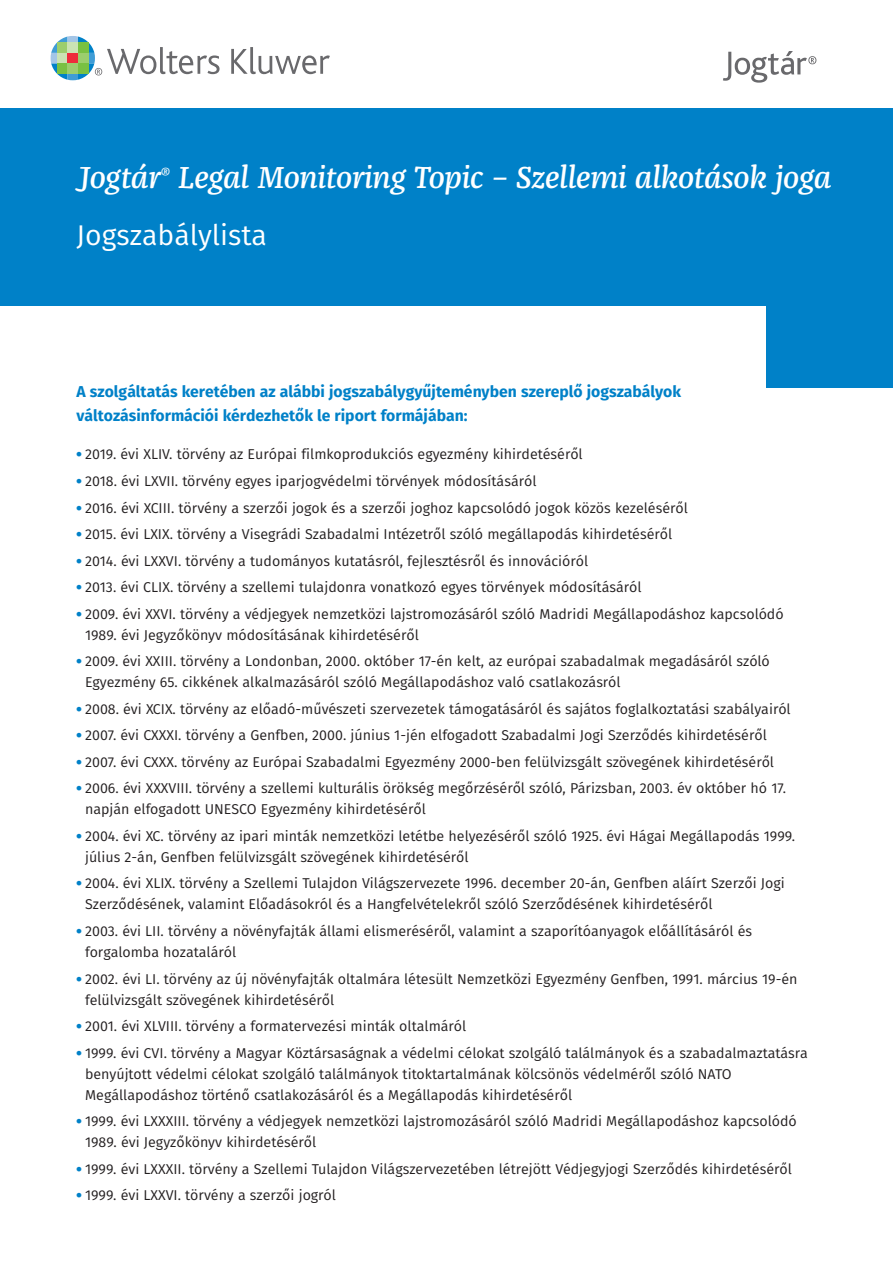
<style>
.page{position:relative;width:893px;height:1263px;background:#fff}
.page>*{position:absolute;margin:0;border:0;box-sizing:border-box;transform-origin:0 0}
.t1{font:italic 500 31.5px "Franziska Pro";letter-spacing:-.01em;color:#fff}
.t2{font:28.5px "Fira Sans";color:#fff}
.t3{font:700 15.75px/24px "Fira Sans";color:#0081c8}
.t4{font:14.25px/21px "Fira Sans";color:#231f20}
.s1{font-weight:900;color:#0081c8}
</style>
<div class="page">
<svg style="left:231px;top:47px;width:99px;height:27px"></svg>
<svg style="left:51px;top:36px;width:169px;height:44px"></svg>
<div style="left:0;top:108px;width:893px;height:280px;background:#0081c8"></div>
<div style="left:0;top:306px;width:765px;height:181px;background:#fff"></div>
<svg style="left:723px;top:51px;width:93px;height:32px"></svg>
<h1 class="t1" style="left:77px;top:157px;width:756px">Jogtár<sup>®</sup> Legal Monitoring Topic – Szellemi alkotások joga</h1>
<h2 class="t2" style="left:77px;top:213px;width:192px">Jogszabálylista</h2>
<p class="t3" style="left:77px;top:379px;width:606px">A szolgáltatás keretében az alábbi jogszabálygyűjteményben szereplő jogszabályok változásinformációi kérdezhetők le riport formájában:</p>
<p class="t4" style="left:77px;top:444px;width:508px"><span class="s1">•</span> 2019. évi XLIV. törvény az Európai filmkoprodukciós egyezmény kihirdetéséről</p>
<p class="t4" style="left:77px;top:470px;width:461px"><span class="s1">•</span> 2018. évi LXVII. törvény egyes iparjogvédelmi törvények módosításáról</p>
<p class="t4" style="left:77px;top:497px;width:613px"><span class="s1">•</span> 2016. évi XCIII. törvény a szerzői jogok és a szerzői joghoz kapcsolódó jogok közös kezeléséről</p>
<p class="t4" style="left:77px;top:523px;width:597px"><span class="s1">•</span> 2015. évi LXIX. törvény a Visegrádi Szabadalmi Intézetről szóló megállapodás kihirdetéséről</p>
<p class="t4" style="left:77px;top:550px;width:513px"><span class="s1">•</span> 2014. évi LXXVI. törvény a tudományos kutatásról, fejlesztésről és innovációról</p>
<p class="t4" style="left:77px;top:576px;width:566px"><span class="s1">•</span> 2013. évi CLIX. törvény a szellemi tulajdonra vonatkozó egyes törvények módosításáról</p>
<p class="t4" style="left:85px;top:603px;width:700px;text-indent:-9px"><span class="s1">•</span> 2009. évi XXVI. törvény a védjegyek nemzetközi lajstromozásáról szóló Madridi Megállapodáshoz kapcsolódó<br>1989. évi Jegyzőkönyv módosításának kihirdetéséről</p>
<p class="t4" style="left:85px;top:650px;width:686px;text-indent:-9px"><span class="s1">•</span> 2009. évi XXIII. törvény a Londonban, 2000. október 17-én kelt, az európai szabadalmak megadásáról szóló<br>Egyezmény 65. cikkének alkalmazásáról szóló Megállapodáshoz való csatlakozásról</p>
<p class="t4" style="left:77px;top:698px;width:716px"><span class="s1">•</span> 2008. évi XCIX. törvény az előadó-művészeti szervezetek támogatásáról és sajátos foglalkoztatási szabályairól</p>
<p class="t4" style="left:77px;top:724px;width:692px"><span class="s1">•</span> 2007. évi CXXXI. törvény a Genfben, 2000. június 1-jén elfogadott Szabadalmi Jogi Szerződés kihirdetéséről</p>
<p class="t4" style="left:77px;top:751px;width:699px"><span class="s1">•</span> 2007. évi CXXX. törvény az Európai Szabadalmi Egyezmény 2000-ben felülvizsgált szövegének kihirdetéséről</p>
<p class="t4" style="left:85px;top:777px;width:702px;text-indent:-9px"><span class="s1">•</span> 2006. évi XXXVIII. törvény a szellemi kulturális örökség megőrzéséről szóló, Párizsban, 2003. év október hó 17. napján elfogadott UNESCO Egyezmény kihirdetéséről</p>
<p class="t4" style="left:85px;top:825px;width:712px;text-indent:-9px"><span class="s1">•</span> 2004. évi XC. törvény az ipari minták nemzetközi letétbe helyezéséről szóló 1925. évi Hágai Megállapodás 1999. július 2-án, Genfben felülvizsgált szövegének kihirdetéséről</p>
<p class="t4" style="left:85px;top:873px;width:701px;text-indent:-9px"><span class="s1">•</span> 2004. évi XLIX. törvény a Szellemi Tulajdon Világszervezete 1996. december 20-án, Genfben aláírt Szerzői Jogi<br>Szerződésének, valamint Előadásokról és a Hangfelvételekről szóló Szerződésének kihirdetéséről</p>
<p class="t4" style="left:85px;top:920px;width:669px;text-indent:-9px"><span class="s1">•</span> 2003. évi LII. törvény a növényfajták állami elismeréséről, valamint a szaporítóanyagok előállításáról és forgalomba hozataláról</p>
<p class="t4" style="left:85px;top:968px;width:714px;text-indent:-9px"><span class="s1">•</span> 2002. évi LI. törvény az új növényfajták oltalmára létesült Nemzetközi Egyezmény Genfben, 1991. március 19-én felülvizsgált szövegének kihirdetéséről</p>
<p class="t4" style="left:77px;top:1015px;width:391px"><span class="s1">•</span> 2001. évi XLVIII. törvény a formatervezési minták oltalmáról</p>
<p class="t4" style="left:85px;top:1042px;width:724px;text-indent:-9px"><span class="s1">•</span> 1999. évi CVI. törvény a Magyar Köztársaságnak a védelmi célokat szolgáló találmányok és a szabadalmaztatásra benyújtott védelmi célokat szolgáló találmányok titoktartalmának kölcsönös védelméről szóló NATO<br>Megállapodáshoz történő csatlakozásáról és a Megállapodás kihirdetéséről</p>
<p class="t4" style="left:85px;top:1110px;width:713px;text-indent:-9px"><span class="s1">•</span> 1999. évi LXXXIII. törvény a védjegyek nemzetközi lajstromozásáról szóló Madridi Megállapodáshoz kapcsolódó<br>1989. évi Jegyzőkönyv kihirdetéséről</p>
<p class="t4" style="left:77px;top:1158px;width:717px"><span class="s1">•</span> 1999. évi LXXXII. törvény a Szellemi Tulajdon Világszervezetében létrejött Védjegyjogi Szerződés kihirdetéséről</p>
<p class="t4" style="left:77px;top:1184px;width:261px"><span class="s1">•</span> 1999. évi LXXVI. törvény a szerzői jogról</p>
</div>
